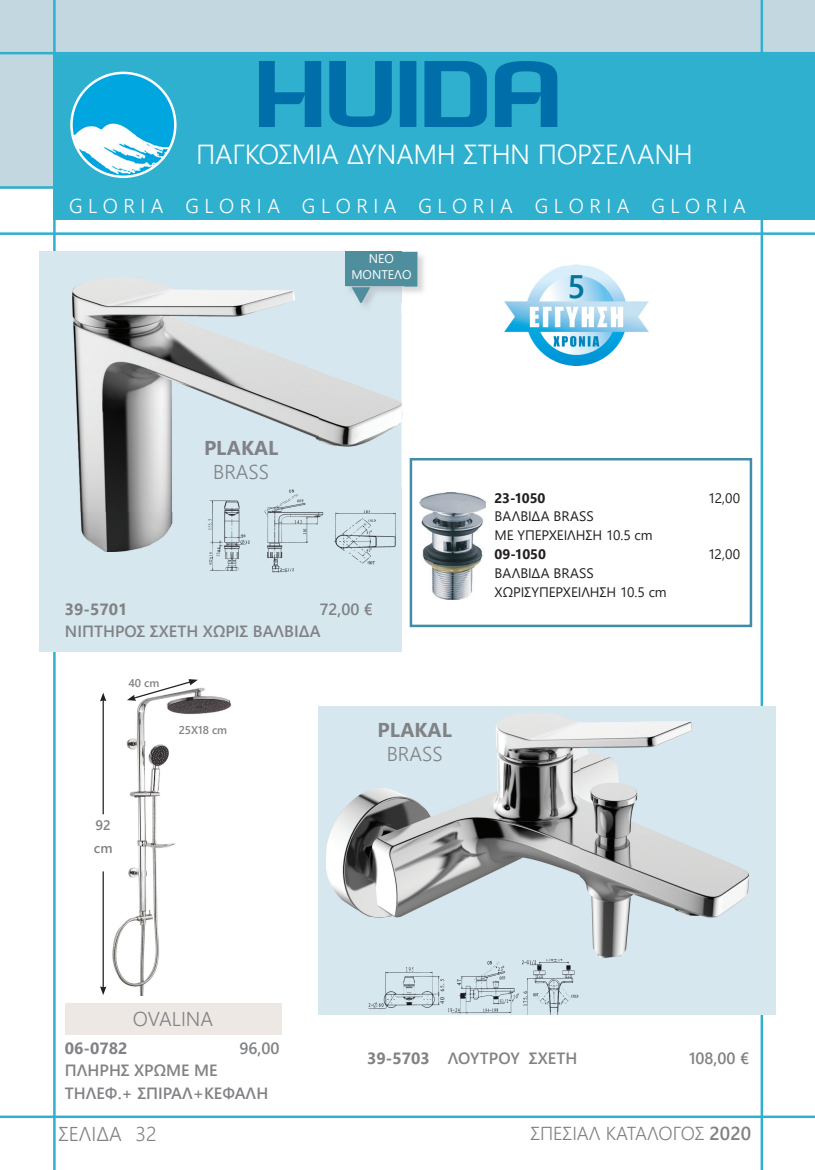
<style>
.page{position:relative;width:815px;height:1170px;background:#fff}
.page>*{position:absolute;margin:0;border:0;box-sizing:border-box;transform-origin:0 0}
.t1{font:600 32.5px "Segoe UI";color:#00769d}
.t2{font:300 27.5px "Segoe UI";letter-spacing:-.015em;color:#fff}
.t3{font:300 20px "Segoe UI";color:#fff}
.t4{font:300 20px "Segoe UI";color:#808285}
.t5{font:700 20px "Segoe UI";color:#808285}
.t6{font:300 18.75px "Segoe UI";color:#808285}
.t7{font:600 16.25px/22.5px "Segoe UI";color:#808285}
.t8{font:700 16.25px "Segoe UI";color:#808285}
.t9{font:13.75px/18.8px "Segoe UI";letter-spacing:-.005em;color:#231f20}
.t10{font:700 13.75px "Segoe UI";letter-spacing:-.005em;color:#231f20}
.t11{font:600 13.75px/22.5px "Segoe UI";color:#808285}
.t12{font:12.5px/16.2px "Segoe UI";color:#fff;text-align:center}
.t13{font:600 11.25px "Segoe UI";color:#808285}
.s1{font-weight:700}
.s2{font-weight:600}
</style>
<div class="page">
<div style="left:0;top:0;width:815px;height:189px;background:#c3d7e0"></div>
<hr style="left:0;top:1115px;width:815px;height:2px;background:#2fb0ce">
<div style="left:53px;top:53px;width:762px;height:167px;background:#2fb0ce"></div>
<hr style="left:0;top:232px;width:815px;height:3px;background:#2fb0ce">
<hr style="left:53px;top:0;width:3px;height:1169px;background:#2fb0ce">
<hr style="left:761px;top:0;width:2px;height:1169px;background:#2fb0ce">
<img style="left:71px;top:73px;width:104px;height:104px;border-radius:52px">
<div style="left:70px;top:72px;width:107px;height:106px;border:2px solid #fff;border-radius:50%"></div>
<hr style="left:0;top:186px;width:815px;height:3px;background:#2fb0ce">
<hr style="left:0;top:52px;width:815px;height:2px;background:#2fb0ce">
<div style="left:39px;top:251px;width:362px;height:401px;background:#d7e7ee"></div>
<img style="left:259px;top:62px;width:298px;height:64px">
<img style="left:401px;top:313px;width:2px;height:239px">
<img style="left:72px;top:278px;width:247px;height:234px">
<img style="left:319px;top:372px;width:82px;height:75px">
<img style="left:80px;top:512px;width:93px;height:40px">
<div style="left:319px;top:706px;width:457px;height:308px;background:#d7e7ee"></div>
<img style="left:326px;top:713px;width:423px;height:245px">
<img style="left:203px;top:487px;width:193px;height:86px">
<img style="left:367px;top:941px;width:214px;height:73px">
<img style="left:505px;top:264px;width:143px;height:101px">
<div style="left:410px;top:458px;width:342px;height:169px;border:2px solid #428ca8"></div>
<img style="left:419px;top:492px;width:67px;height:107px">
<img style="left:112px;top:687px;width:119px;height:308px">
<div style="left:65px;top:1002px;width:216px;height:32px;background:#eee8e4"></div>
<svg style="left:127px;top:679px;width:71px;height:21px"></svg>
<hr style="left:103px;top:871px;width:1px;height:117px;background:#231f20">
<svg style="left:100px;top:986px;width:6px;height:9px"></svg>
<hr style="left:103px;top:699px;width:1px;height:115px;background:#231f20">
<svg style="left:100px;top:693px;width:6px;height:8px"></svg>
<img style="left:345px;top:251px;width:79px;height:56px">
<svg style="left:401px;top:303px;width:3px;height:9px"></svg>
<img style="left:401px;top:252px;width:17px;height:51px">
<img style="left:345px;top:252px;width:56px;height:26px">
<img style="left:345px;top:278px;width:59px;height:25px">
<h2 class="t2" style="left:196px;top:129px;width:498px">ΠΑΓΚΟΣΜΙΑ ΔΥΝΑΜΗ ΣΤΗΝ ΠΟΡΣΕΛΑΝΗ</h2>
<p class="t3" style="left:69px;top:187px;width:678px">G L O R I A G L O R I A G L O R I A G L O R I A G L O R I A G L O R I A</p>
<p class="t12" style="left:351px;top:249px;width:62px">ΝΕΟ<br>ΜΟΝΤΕΛΟ</p>
<h1 class="t1" style="left:567px;top:255px;width:20px">5</h1>
<p class="t5" style="left:204px;top:429px;width:76px">PLAKAL</p>
<p class="t4" style="left:213px;top:453px;width:58px">BRASS</p>
<p class="t8" style="left:65px;top:593px;width:64px">39-5701</p>
<p class="t7" style="left:65px;top:596px;width:310px;text-indent:255px">72,00 €<br>ΝΙΠΤΗΡΟΣ ΣΧΕΤΗ ΧΩΡΙΣ ΒΑΛΒΙΔΑ</p>
<p class="t13" style="left:128px;top:672px;width:33px">40 cm</p>
<p class="t13" style="left:179px;top:719px;width:50px">25X18 cm</p>
<p class="t11" style="left:94px;top:813px;width:20px">92 cm</p>
<p class="t5" style="left:378px;top:711px;width:76px">PLAKAL</p>
<p class="t4" style="left:387px;top:735px;width:57px">BRASS</p>
<p class="t10" style="left:495px;top:485px;width:52px">23-1050</p>
<p class="t9" style="left:708px;top:487px;width:34px">12,00</p>
<p class="t9" style="left:495px;top:506px;width:160px">ΒΑΛΒΙΔΑ BRASS<br>ME ΥΠΕΡΧΕΙΛΗΣΗ 10.5 cm</p>
<p class="t10" style="left:495px;top:541px;width:53px">09-1050</p>
<p class="t9" style="left:708px;top:543px;width:34px">12,00</p>
<p class="t9" style="left:495px;top:562px;width:174px">ΒΑΛΒΙΔΑ BRASS<br>ΧΩΡΙΣΥΠΕΡΧΕΙΛΗΣΗ 10.5 cm</p>
<p class="t4" style="left:133px;top:999px;width:82px">OVALINA</p>
<p class="t8" style="left:65px;top:1032px;width:64px">06-0782</p>
<p class="t7" style="left:239px;top:1035px;width:42px">96,00</p>
<p class="t7" style="left:65px;top:1057px;width:205px">ΠΛΗΡΗΣ ΧΡΩΜΕ ΜΕ<br>ΤΗΛΕΦ.+ ΣΠΙΡΑΛ+ΚΕΦΑΛΗ</p>
<p class="t7" style="left:367px;top:1045px;width:212px"><span class="s1">39-5703</span> ΛΟΥΤΡΟΥ ΣΧΕΤΗ</p>
<p class="t7" style="left:689px;top:1045px;width:62px">108,00 €</p>
<p class="t4" style="left:58px;top:1115px;width:100px">ΣΕΛΙΔΑ 32</p>
<p class="t6" style="left:530px;top:1115px;width:222px">ΣΠΕΣΙΑΛ ΚΑΤΑΛΟΓΟΣ <span class="s2">2020</span></p>
</div>
